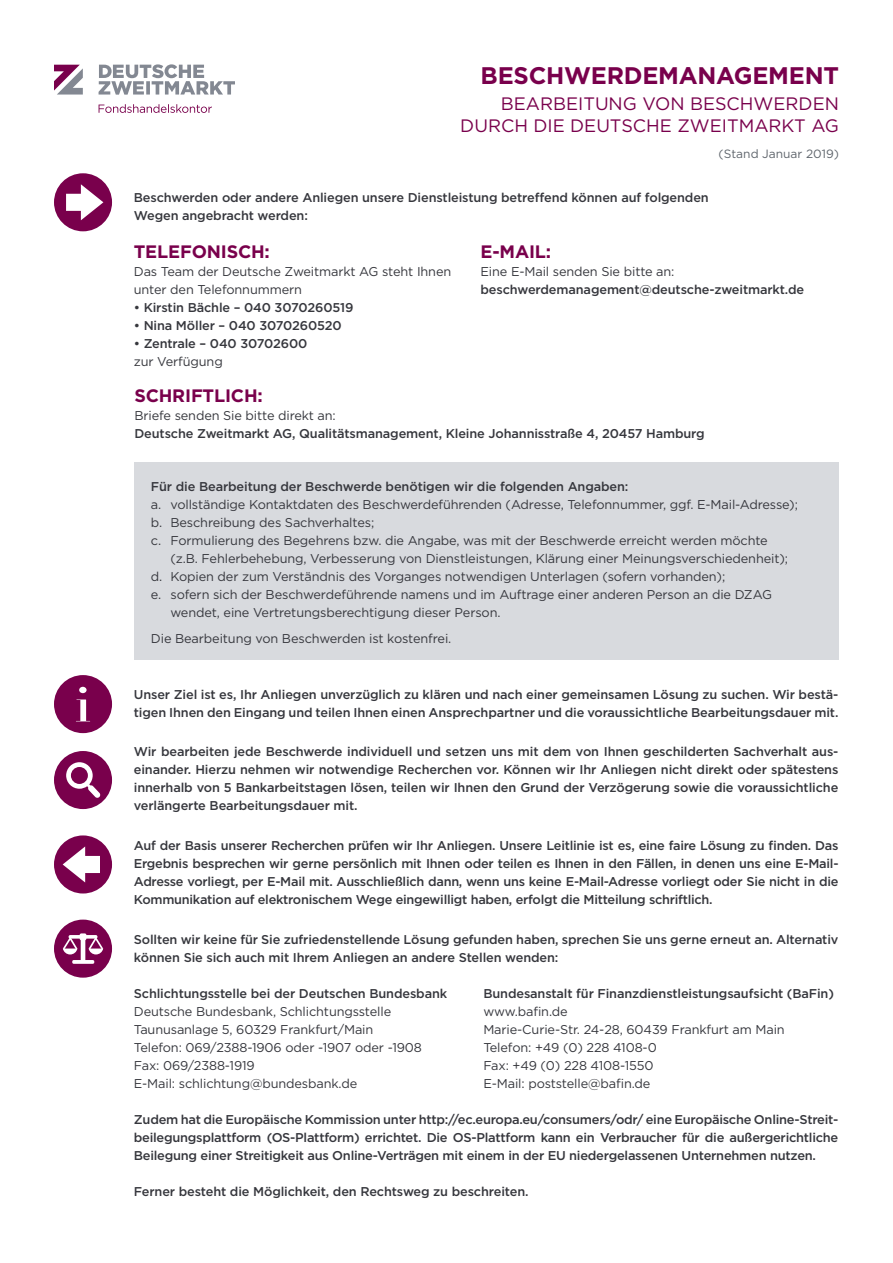
<style>
.page{position:relative;width:893px;height:1263px;background:#fff}
.page>*{position:absolute;margin:0;border:0;box-sizing:border-box;transform-origin:0 0}
.t1{font:700 24px "Gotham";letter-spacing:-.01em;color:#79004c}
.t2{font:18px/21.6px "Gotham";color:#79004c;text-align:right}
.t3{font:700 18px "Gotham";letter-spacing:-.01em;color:#79004c}
.t4{font:500 12.75px/18px "Gotham";letter-spacing:-.01em;color:#36373d}
.t5{font:12.75px/18px "Gotham";letter-spacing:-.01em;color:#36373d}
.t6{font:12px "Gotham";color:#5f656c}
</style>
<div class="page">
<div style="left:134px;top:462px;width:705px;height:198px;background:#d8dade"></div>
<svg style="left:99px;top:65px;width:136px;height:30px"></svg>
<svg style="left:54px;top:65px;width:29px;height:30px"></svg>
<svg style="left:99px;top:104px;width:113px;height:9px"></svg>
<svg style="left:54px;top:173px;width:58px;height:58px"></svg>
<svg style="left:54px;top:835px;width:58px;height:58px"></svg>
<div style="left:54px;top:751px;width:58px;height:58px;background:#79004c;border-radius:50%"></div>
<svg style="left:66px;top:762px;width:35px;height:36px"></svg>
<div style="left:54px;top:675px;width:58px;height:58px;background:#79004c;border-radius:50%"></div>
<svg style="left:76px;top:687px;width:14px;height:34px"></svg>
<div style="left:54px;top:919px;width:58px;height:59px;background:#79004c;border-radius:50%"></div>
<svg style="left:72px;top:960px;width:22px;height:4px"></svg>
<hr style="left:81px;top:934px;width:4px;height:28px;background:#fff;border-radius:2px">
<div style="left:80px;top:933px;width:6px;height:7px;background:#fff;border-radius:2px"></div>
<hr style="left:69px;top:935px;width:28px;height:3px;background:#fff;border-radius:2px">
<svg style="left:89px;top:937px;width:14px;height:17px"></svg>
<svg style="left:63px;top:937px;width:14px;height:17px"></svg>
<h1 class="t1" style="left:481px;top:59px;width:360px">BESCHWERDEMANAGEMENT</h1>
<h2 class="t2" style="left:460px;top:92px;width:380px">BEARBEITUNG VON BESCHWERDEN<br>DURCH DIE DEUTSCHE ZWEITMARKT AG</h2>
<p class="t6" style="left:719px;top:146px;width:122px">(Stand Januar 2019)</p>
<p class="t4" style="left:134px;top:188px;width:576px">Beschwerden oder andere Anliegen unsere Dienstleistung betreffend können auf folgenden<br>Wegen angebracht werden:</p>
<h2 class="t3" style="left:134px;top:240px;width:138px">TELEFONISCH:</h2>
<p class="t5" style="left:134px;top:262px;width:319px">Das Team der Deutsche Zweitmarkt AG steht Ihnen unter den Telefonnummern</p>
<p class="t4" style="left:134px;top:298px;width:221px">• Kirstin Bächle – 040 3070260519</p>
<p class="t4" style="left:134px;top:316px;width:210px">• Nina Möller – 040 3070260520</p>
<p class="t4" style="left:134px;top:334px;width:175px">• Zentrale – 040 30702600</p>
<p class="t5" style="left:134px;top:352px;width:90px">zur Verfügung</p>
<h2 class="t3" style="left:480px;top:240px;width:72px">E-MAIL:</h2>
<p class="t5" style="left:480px;top:262px;width:196px">Eine E-Mail senden Sie bitte an:</p>
<p class="t4" style="left:480px;top:280px;width:325px">beschwerdemanagement@deutsche-zweitmarkt.de</p>
<h2 class="t3" style="left:134px;top:384px;width:130px">SCHRIFTLICH:</h2>
<p class="t5" style="left:134px;top:407px;width:203px">Briefe senden Sie bitte direkt an:</p>
<p class="t4" style="left:134px;top:425px;width:572px">Deutsche Zweitmarkt AG, Qualitätsmanagement, Kleine Johannisstraße 4, 20457 Hamburg</p>
<p class="t4" style="left:151px;top:477px;width:479px">Für die Bearbeitung der Beschwerde benötigen wir die folgenden Angaben:</p>
<p class="t5" style="left:151px;top:495px;width:648px">a. vollständige Kontaktdaten des Beschwerdeführenden (Adresse, Telefonnummer, ggf. E-Mail-Adresse); b. Beschreibung des Sachverhaltes;<br>c. Formulierung des Begehrens bzw. die Angabe, was mit der Beschwerde erreicht werden möchte</p>
<p class="t5" style="left:170px;top:549px;width:619px">(z.B. Fehlerbehebung, Verbesserung von Dienstleistungen, Klärung einer Meinungsverschiedenheit);</p>
<p class="t5" style="left:151px;top:567px;width:576px">d. Kopien der zum Verständnis des Vorganges notwendigen Unterlagen (sofern vorhanden);</p>
<p class="t5" style="left:151px;top:585px;width:623px">e. sofern sich der Beschwerdeführende namens und im Auftrage einer anderen Person an die DZAG</p>
<p class="t5" style="left:170px;top:603px;width:332px">wendet, eine Vertretungsberechtigung dieser Person.</p>
<p class="t5" style="left:151px;top:629px;width:302px">Die Bearbeitung von Beschwerden ist kostenfrei.</p>
<p class="t4" style="left:134px;top:685px;width:706px">Unser Ziel ist es, Ihr Anliegen unverzüglich zu klären und nach einer gemeinsamen Lösung zu suchen. Wir bestä&shy;tigen Ihnen den Eingang und teilen Ihnen einen Ansprechpartner und die voraussichtliche Bearbeitungsdauer mit.</p>
<p class="t4" style="left:134px;top:743px;width:706px;text-align:justify">Wir bearbeiten jede Beschwerde individuell und setzen uns mit dem von Ihnen geschilderten Sachverhalt aus&shy;einander. Hierzu nehmen wir notwendige Recherchen vor. Können wir Ihr Anliegen nicht direkt oder spätestens innerhalb von 5 Bankarbeitstagen lösen, teilen wir Ihnen den Grund der Verzögerung sowie die voraussichtliche verlängerte Bearbeitungsdauer mit.</p>
<p class="t4" style="left:134px;top:836px;width:706px;text-align:justify">Auf der Basis unserer Recherchen prüfen wir Ihr Anliegen. Unsere Leitlinie ist es, eine faire Lösung zu finden. Das Ergebnis besprechen wir gerne persönlich mit Ihnen oder teilen es Ihnen in den Fällen, in denen uns eine E-Mail-Adresse vorliegt, per E-Mail mit. Ausschließlich dann, wenn uns keine E-Mail-Adresse vorliegt oder Sie nicht in die Kommunikation auf elektronischem Wege eingewilligt haben, erfolgt die Mitteilung schriftlich.</p>
<p class="t4" style="left:134px;top:930px;width:706px">Sollten wir keine für Sie zufriedenstellende Lösung gefunden haben, sprechen Sie uns gerne erneut an. Alternativ können Sie sich auch mit Ihrem Anliegen an andere Stellen wenden:</p>
<p class="t4" style="left:134px;top:984px;width:315px">Schlichtungsstelle bei der Deutschen Bundesbank</p>
<p class="t4" style="left:483px;top:984px;width:352px">Bundesanstalt für Finanzdienstleistungsaufsicht (BaFin)</p>
<p class="t5" style="left:134px;top:1002px;width:259px">Deutsche Bundesbank, Schlichtungsstelle</p>
<p class="t5" style="left:483px;top:1002px;width:86px">www.bafin.de</p>
<p class="t5" style="left:134px;top:1020px;width:241px">Taunusanlage 5, 60329 Frankfurt/Main</p>
<p class="t5" style="left:483px;top:1020px;width:303px">Marie-Curie-Str. 24-28, 60439 Frankfurt am Main</p>
<p class="t5" style="left:134px;top:1038px;width:290px">Telefon: 069/2388-1906 oder -1907 oder -1908</p>
<p class="t5" style="left:483px;top:1038px;width:175px">Telefon: +49 (0) 228 4108-0</p>
<p class="t5" style="left:134px;top:1056px;width:123px">Fax: 069/2388-1919</p>
<p class="t5" style="left:483px;top:1056px;width:172px">Fax: +49 (0) 228 4108-1550</p>
<p class="t5" style="left:134px;top:1074px;width:225px">E-Mail: schlichtung@bundesbank.de</p>
<p class="t5" style="left:483px;top:1074px;width:169px">E-Mail: poststelle@bafin.de</p>
<p class="t4" style="left:134px;top:1110px;width:706px;text-align:justify">Zudem hat die Europäische Kommission unter http://ec.europa.eu/consumers/odr/ eine Europäische Online-Streit&shy;beilegungsplattform (OS-Plattform) errichtet. Die OS-Plattform kann ein Verbraucher für die außergerichtliche Beilegung einer Streitigkeit aus Online-Verträgen mit einem in der EU niedergelassenen Unternehmen nutzen.</p>
<p class="t4" style="left:134px;top:1182px;width:396px">Ferner besteht die Möglichkeit, den Rechtsweg zu beschreiten.</p>
</div>
